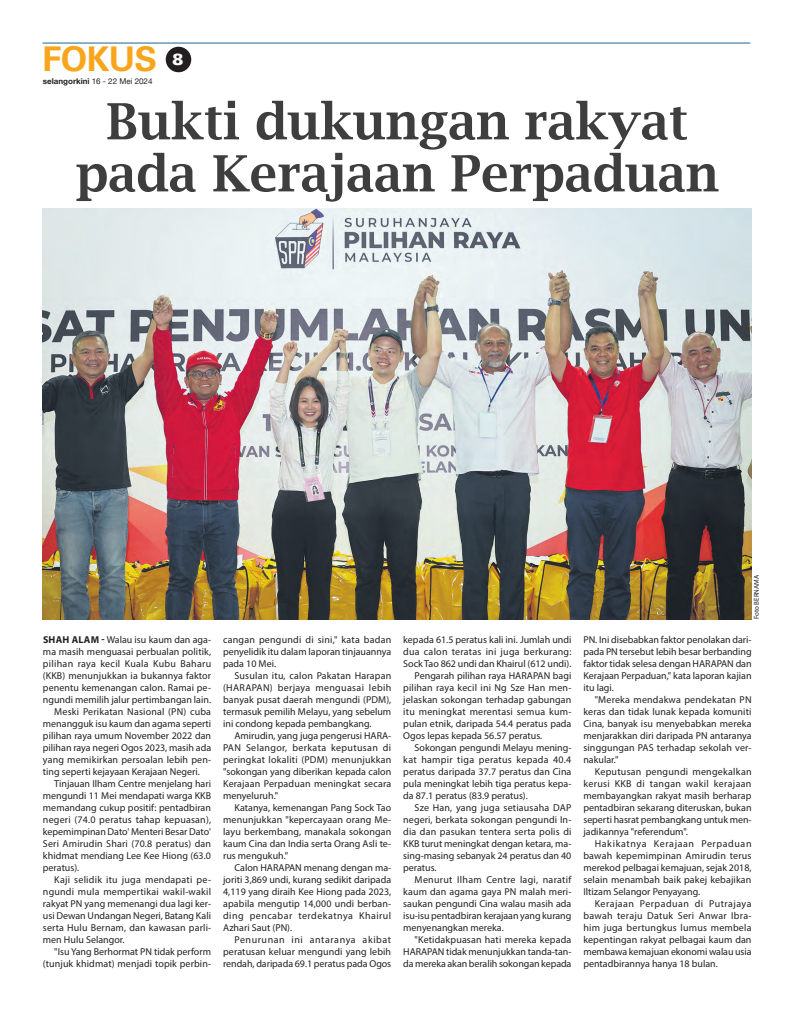
<style>
.page{position:relative;width:794px;height:1010px;background:#fff}
.page>*{position:absolute;margin:0;border:0;box-sizing:border-box;transform-origin:0 0}
.Headline_new{font:600 50px "Lucida Bright";color:#3e3e3f}
.t1{font:700 34px "Univers LT Std";letter-spacing:-.02em;color:#f9a51b}
.t2{font:900 16px "Univers";color:#fff}
.Body{font:10px/12px "Myriad Pro";color:#231f20;text-align:justify}
.Intro_Bold{font:10px/12px "Myriad Pro";color:#231f20;text-align:justify}
.t3{font:700 8px "Helvetica Neue";color:#231f20}
.Body-2{font:7px "Myriad Pro";color:#231f20}
.s1{font-weight:400}
.s2{font-weight:700}
</style>
<div class="page">
<hr style="left:43px;top:43px;width:707px;height:1px;background:#1b6792">
<div style="left:166px;top:47px;width:25px;height:25px;background:#231f20;border-radius:50%"></div>
<img style="left:43px;top:208px;width:708px;height:411px">
<p class="t1" style="left:43px;top:39px;width:116px">FOKUS</p>
<p class="t3" style="left:43px;top:75px;width:111px">selangorkini <span class="s1">16 - 22 Mei 2024</span></p>
<p class="t2" style="left:172px;top:48px;width:12px">8</p>
<p class="Headline_new" style="left:106px;top:93px;width:583px">Bukti dukungan rakyat</p>
<p class="Headline_new" style="left:76px;top:145px;width:644px">pada Kerajaan Perpaduan</p>
<p class="Body-2" style="left:752px;top:619px;width:46px;rotate:-90deg">Foto BERNAMA</p>
<p class="Intro_Bold" style="left:43px;top:633px;width:170px"><span class="s2">SHAH ALAM -</span> Walau isu kaum dan aga&shy;ma masih menguasai perbualan politik, pilihan raya kecil Kuala Kubu Baharu (KKB) menunjukkan ia bukannya faktor penentu kemenangan calon. Ramai pe&shy;ngundi memilih jalur pertimbangan lain.</p>
<p class="Body" style="left:43px;top:705px;width:170px;text-indent:11px">Meski Perikatan Nasional (PN) cuba menangguk isu kaum dan agama seperti pilihan raya umum November 2022 dan pilihan raya negeri Ogos 2023, masih ada yang memikirkan persoalan lebih pen&shy;ting seperti kejayaan Kerajaan Negeri.</p>
<p class="Body" style="left:43px;top:777px;width:170px;text-indent:11px">Tinjauan Ilham Centre menjelang hari mengundi 11 Mei mendapati warga KKB memandang cukup positif: pentadbiran negeri (74.0 peratus tahap kepuasan), kepemimpinan Dato' Menteri Besar Dato' Seri Amirudin Shari (70.8 peratus) dan khidmat mendiang Lee Kee Hiong (63.0 peratus).</p>
<p class="Body" style="left:43px;top:873px;width:170px;text-indent:11px">Kaji selidik itu juga mendapati pe&shy;ngundi mula mempertikai wakil-wakil rakyat PN yang memenangi dua lagi ker&shy;usi Dewan Undangan Negeri, Batang Kali serta Hulu Bernam, dan kawasan parli&shy;men Hulu Selangor.</p>
<p class="Body" style="left:43px;top:945px;width:170px;text-align:right">"Isu Yang Berhormat PN tidak perform (tunjuk khidmat) menjadi topik perbin-</p>
<p class="Body" style="left:223px;top:633px;width:170px">cangan pengundi di sini," kata badan penyelidik itu dalam laporan tinjauannya pada 10 Mei.</p>
<p class="Body" style="left:223px;top:669px;width:170px;text-indent:11px">Susulan itu, calon Pakatan Harapan (HARAPAN) berjaya menguasai lebih banyak pusat daerah mengundi (PDM), termasuk pemilih Melayu, yang sebelum ini condong kepada pembangkang.</p>
<p class="Body" style="left:223px;top:729px;width:170px;text-indent:11px">Amirudin, yang juga pengerusi HARA-PAN Selangor, berkata keputusan di peringkat lokaliti (PDM) menunjukkan "sokongan yang diberikan kepada calon Kerajaan Perpaduan meningkat secara menyeluruh."</p>
<p class="Body" style="left:223px;top:801px;width:170px;text-indent:11px">Katanya, kemenangan Pang Sock Tao menunjukkan "kepercayaan orang Me&shy;layu berkembang, manakala sokongan kaum Cina dan India serta Orang Asli te&shy;rus mengukuh."</p>
<p class="Body" style="left:223px;top:861px;width:170px;text-indent:11px">Calon HARAPAN menang dengan ma&shy;joriti 3,869 undi, kurang sedikit daripada 4,119 yang diraih Kee Hiong pada 2023, apabila mengutip 14,000 undi berban&shy;ding pencabar terdekatnya Khairul Azhari Saut (PN).</p>
<p class="Body" style="left:223px;top:933px;width:170px;text-indent:11px">Penurunan ini antaranya akibat peratusan keluar mengundi yang lebih rendah, daripada 69.1 peratus pada Ogos</p>
<p class="Body" style="left:403px;top:633px;width:170px">kepada 61.5 peratus kali ini. Jumlah undi dua calon teratas ini juga berkurang:<br>Sock Tao 862 undi dan Khairul (612 undi).</p>
<p class="Body" style="left:403px;top:669px;width:170px;text-indent:11px">Pengarah pilihan raya HARAPAN bagi pilihan raya kecil ini Ng Sze Han men&shy;jelaskan sokongan terhadap gabungan itu meningkat merentasi semua kum&shy;pulan etnik, daripada 54.4 peratus pada Ogos lepas kepada 56.57 peratus.</p>
<p class="Body" style="left:403px;top:741px;width:170px;text-indent:11px">Sokongan pengundi Melayu mening&shy;kat hampir tiga peratus kepada 40.4 peratus daripada 37.7 peratus dan Cina pula meningkat lebih tiga peratus kepa&shy;da 87.1 peratus (83.9 peratus).</p>
<p class="Body" style="left:403px;top:801px;width:170px;text-indent:11px">Sze Han, yang juga setiausaha DAP negeri, berkata sokongan pengundi In&shy;dia dan pasukan tentera serta polis di KKB turut meningkat dengan ketara, ma&shy;sing-masing sebanyak 24 peratus dan 40 peratus.</p>
<p class="Body" style="left:403px;top:873px;width:170px;text-indent:11px">Menurut Ilham Centre lagi, naratif kaum dan agama gaya PN malah meri&shy;saukan pengundi Cina walau masih ada isu-isu pentadbiran kerajaan yang kurang menyenangkan mereka.</p>
<p class="Body" style="left:403px;top:933px;width:170px;text-indent:11px">"Ketidakpuasan hati mereka kepada HARAPAN tidak menunjukkan tanda-tan&shy;da mereka akan beralih sokongan kepada</p>
<p class="Body" style="left:583px;top:633px;width:170px">PN. Ini disebabkan faktor penolakan dari&shy;pada PN tersebut lebih besar berbanding faktor tidak selesa dengan HARAPAN dan Kerajaan Perpaduan," kata laporan kajian itu lagi.</p>
<p class="Body" style="left:583px;top:693px;width:170px;text-indent:11px">"Mereka mendakwa pendekatan PN keras dan tidak lunak kepada komuniti Cina, banyak isu menyebabkan mereka menjarakkan diri daripada PN antaranya singgungan PAS terhadap sekolah ver&shy;nakular."</p>
<p class="Body" style="left:583px;top:765px;width:170px;text-indent:11px">Keputusan pengundi mengekalkan kerusi KKB di tangan wakil kerajaan membayangkan rakyat masih berharap pentadbiran sekarang diteruskan, bukan seperti hasrat pembangkang untuk men&shy;jadikannya "referendum".</p>
<p class="Body" style="left:583px;top:837px;width:170px;text-indent:11px">Hakikatnya Kerajaan Perpaduan bawah kepemimpinan Amirudin terus merekod pelbagai kemajuan, sejak 2018, selain menambah baik pakej kebajikan Iltizam Selangor Penyayang.</p>
<p class="Body" style="left:583px;top:897px;width:170px;text-indent:11px">Kerajaan Perpaduan di Putrajaya bawah teraju Datuk Seri Anwar Ibra&shy;him juga bertungkus lumus membela kepentingan rakyat pelbagai kaum dan membawa kemajuan ekonomi walau usia pentadbirannya hanya 18 bulan.</p>
</div>
